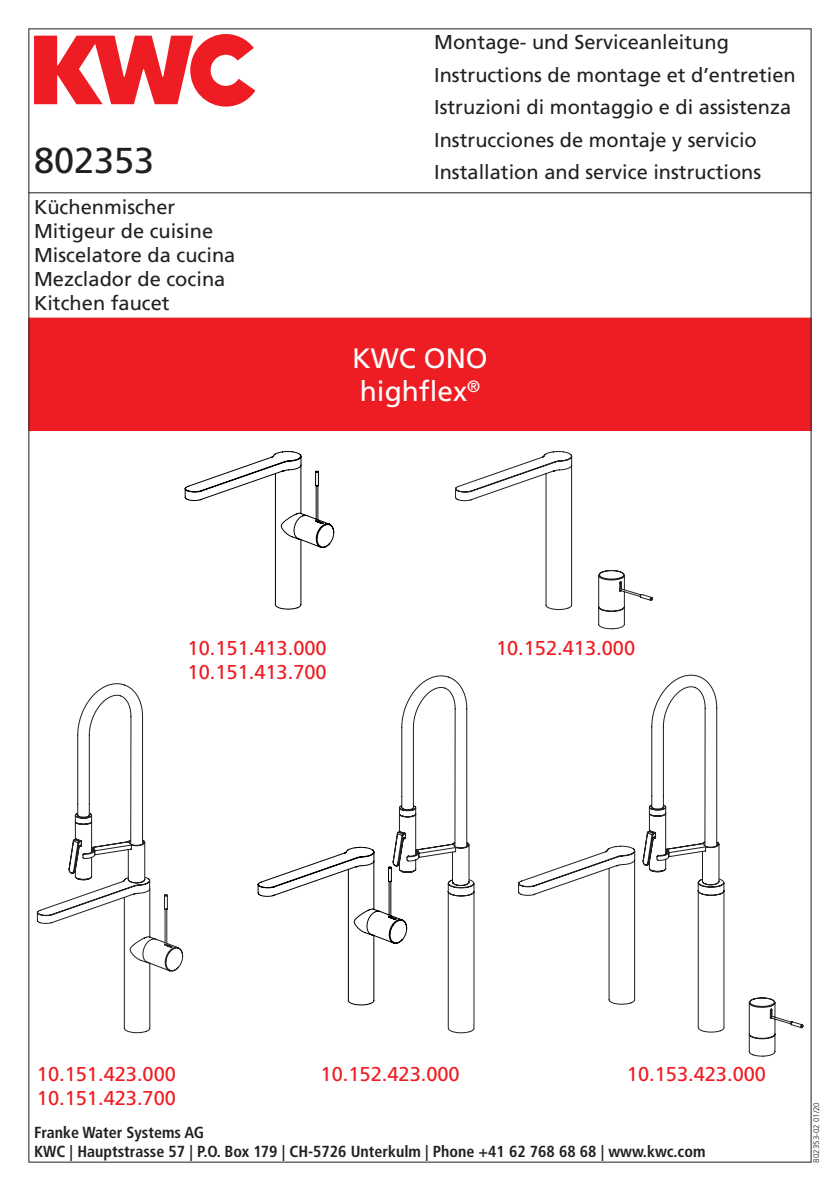
<style>
.page{position:relative;width:840px;height:1191px;background:#fff}
.page>*{position:absolute;margin:0;border:0;box-sizing:border-box;transform-origin:0 0}
.t1{font:36px "Frutiger LT Com";color:#231f20}
.t2{font:28px/33.6px "Frutiger LT Com";color:#fff}
.t3{font:20px/24px "Frutiger LT Com";color:#231f20}
.t4{font:20px/24px "Frutiger LT Com";color:#ee1d23}
.t5{font:700 condensed 16px/19.2px "Frutiger LT Com";color:#231f20}
.t6{font:300 8px "Frutiger LT Com";color:#231f20}
</style>
<div class="page">
<hr style="left:28px;top:192px;width:783px;height:1px;background:#231f20">
<div style="left:28px;top:317px;width:783px;height:114px;background:#ee1d23;border:1px solid #ee1d23"></div>
<svg style="left:34px;top:34px;width:221px;height:73px"></svg>
<svg style="left:184px;top:451px;width:150px;height:158px"></svg>
<svg style="left:37px;top:683px;width:114px;height:350px"></svg>
<svg style="left:142px;top:893px;width:41px;height:79px"></svg>
<svg style="left:76px;top:839px;width:70px;height:45px"></svg>
<svg style="left:455px;top:451px;width:117px;height:159px"></svg>
<svg style="left:598px;top:570px;width:54px;height:59px"></svg>
<svg style="left:518px;top:845px;width:116px;height:159px"></svg>
<svg style="left:748px;top:997px;width:55px;height:59px"></svg>
<svg style="left:642px;top:674px;width:82px;height:358px"></svg>
<svg style="left:257px;top:675px;width:217px;height:358px"></svg>
<h1 class="t1" style="left:34px;top:139px;width:122px">802353</h1>
<p class="t3" style="left:34px;top:195px;width:203px">Küchenmischer<br>Mitigeur de cuisine<br>Miscelatore da cucina<br>Mezclador de cocina<br>Kitchen faucet</p>
<p class="t3" style="left:434px;top:26px;width:363px;line-height:32.4px">Montage- und Serviceanleitung Instructions de montage et d’entretien Istruzioni di montaggio e di assistenza Instrucciones de montaje y servicio Installation and service instructions</p>
<h2 class="t2" style="left:352px;top:341px;width:137px">KWC ONO highflex<sup>®</sup></h2>
<p class="t4" style="left:187px;top:636px;width:140px">10.151.413.000<br>10.151.413.700</p>
<p class="t4" style="left:495px;top:636px;width:140px">10.152.413.000</p>
<p class="t4" style="left:37px;top:1062px;width:140px">10.151.423.000<br>10.151.423.700</p>
<p class="t4" style="left:320px;top:1062px;width:140px">10.152.423.000</p>
<p class="t4" style="left:626px;top:1061px;width:140px">10.153.423.000</p>
<p class="t5" style="left:34px;top:1122px;width:672px">Franke Water Systems AG<br>KWC | Hauptstrasse 57 | P.O. Box 179 | CH-5726 Unterkulm | Phone +41 62 768 68 68 | www.kwc.com</p>
<p class="t6" style="left:811px;top:1162px;width:62px;rotate:-90deg">802353-02 01/20</p>
</div>
